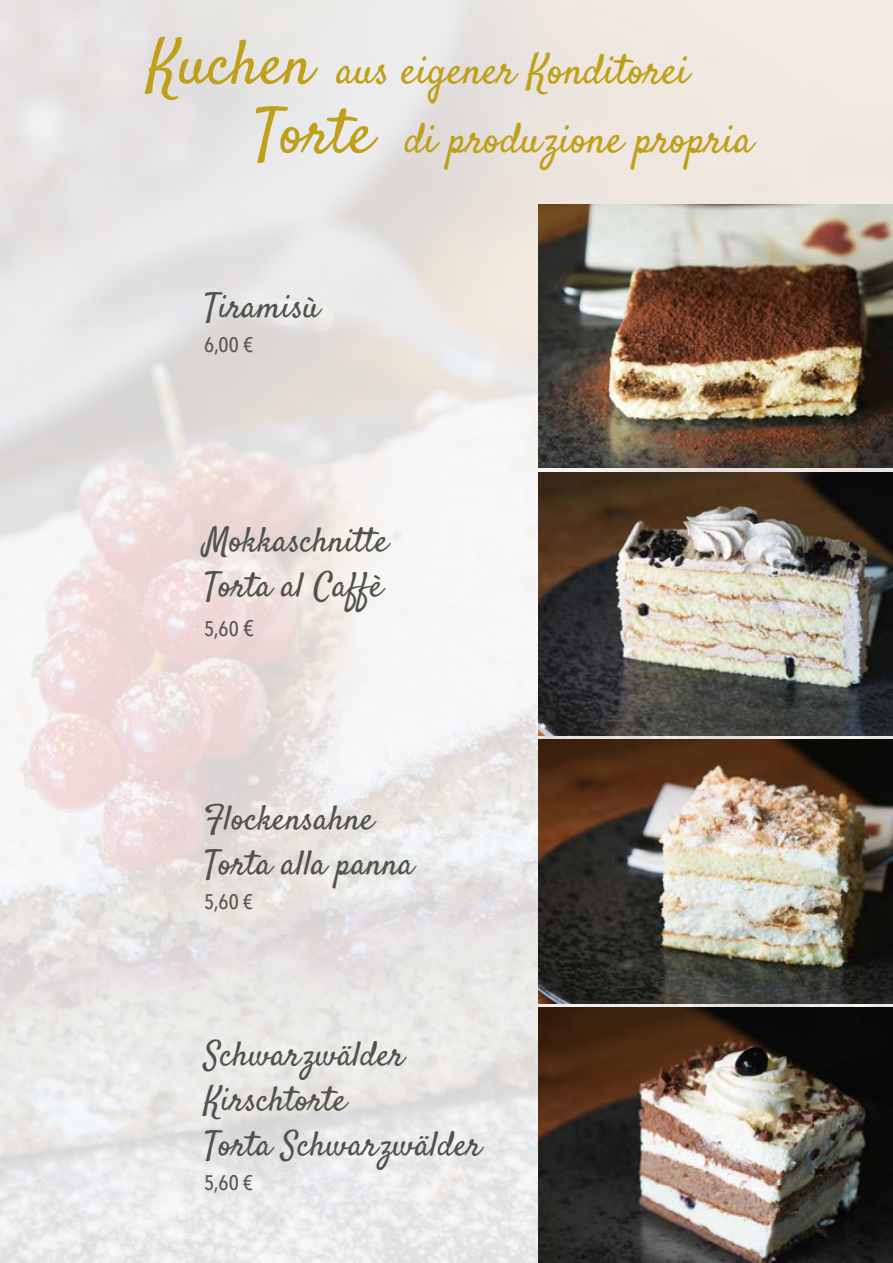
<style>
.page{position:relative;width:893px;height:1263px;background:#fff}
.page>*{position:absolute;margin:0;border:0;box-sizing:border-box;transform-origin:0 0}
.t1{font:42px/69px "Satisfy";color:#c0a01a}
.t2{font:34.5px/45px "Satisfy";color:#51524e}
.t3{font:500 21px "Avenir Next Condensed";letter-spacing:.005em;color:#565655}
.s1{font-size:63px}
.s2{font-size:22.5px}
</style>
<div class="page">
<img style="left:0;top:0;width:893px;height:1263px">
<img style="left:538px;top:472px;width:355px;height:264px">
<img style="left:538px;top:204px;width:355px;height:264px">
<img style="left:538px;top:740px;width:355px;height:263px">
<img style="left:538px;top:1008px;width:355px;height:255px">
<p class="t1" style="left:254px;top:39px;width:501px;text-indent:-106px"><span class="s1">Kuchen</span> aus eigener Konditorei<br><span class="s1">Torte</span> di produzione propria</p>
<p class="t2" style="left:204px;top:287px;width:117px">Tiramisù</p>
<p class="t3" style="left:204px;top:331px;width:51px">6,00 €</p>
<p class="t2" style="left:204px;top:521px;width:186px">Mokkaschnitte<br>Torta al Caffè</p>
<p class="t3" style="left:204px;top:616px;width:51px">5,60 <span class="s2">€</span></p>
<p class="t2" style="left:204px;top:799px;width:211px">Flockensahne<br>Torta alla panna</p>
<p class="t3" style="left:204px;top:888px;width:50px">5,60 €</p>
<p class="t2" style="left:204px;top:1035px;width:279px">Schwarzwälder<br>Kirschtorte<br>Torta Schwarzwälder</p>
<p class="t3" style="left:204px;top:1169px;width:50px">5,60 €</p>
</div>
